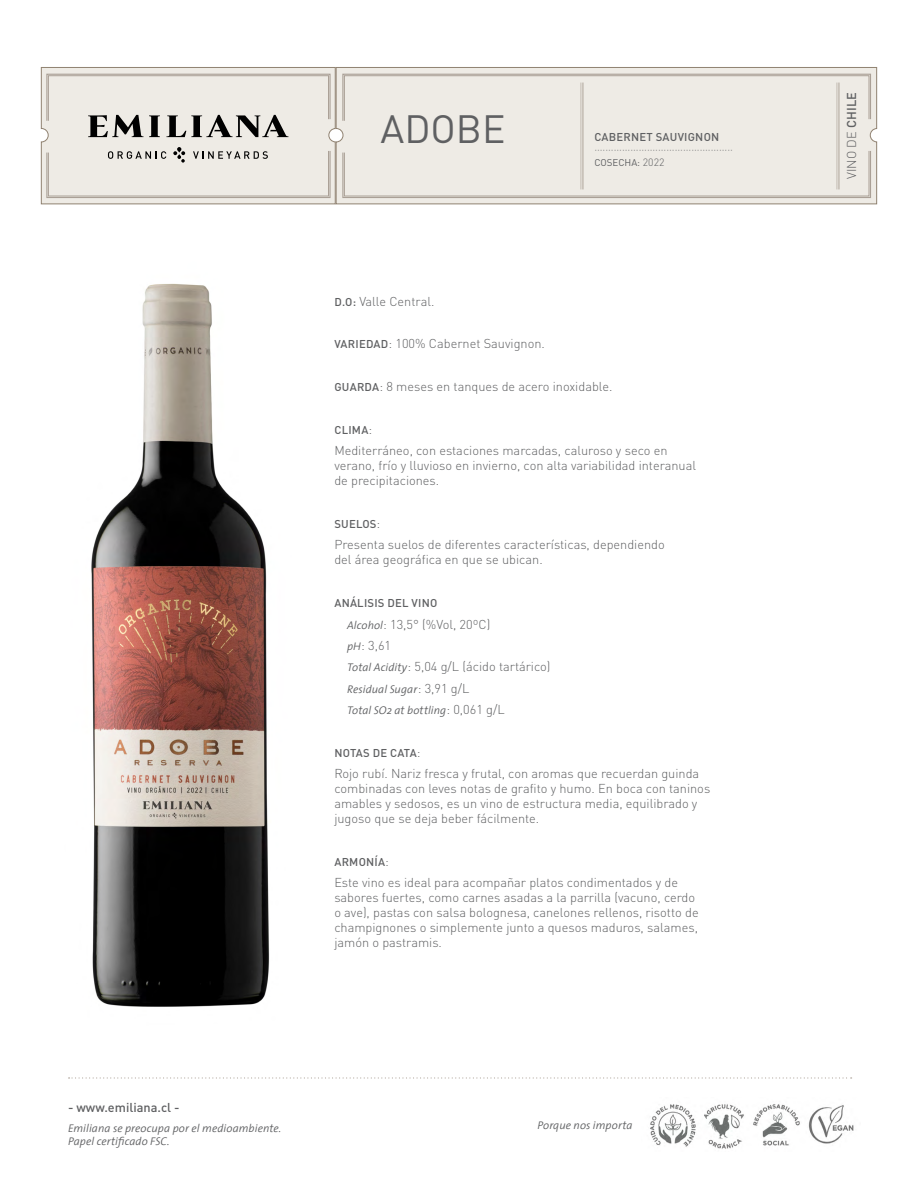
<style>
.page{position:relative;width:918px;height:1188px;background:#fff}
.page>*{position:absolute;margin:0;border:0;box-sizing:border-box;transform-origin:0 0}
.t1{font:39px "DIN Pro";color:#5f6062}
.t2{font:300 12.75px/15px "DIN Pro";color:#5f6062}
.t3{font:500 12.75px "DIN Pro";color:#5f6062}
.t4{font:italic 300 11.25px/13.5px "The Sans";letter-spacing:.005em;color:#5f6062}
.t5{font:500 11.25px "DIN Pro";letter-spacing:.02em;color:#5f6062}
.t6{font:300 10.5px "DIN Pro";color:#5f6062}
.t7{font:9.75px "DIN Pro";color:#5f6062}
.s1{font-weight:300;font-size:10.5px}
.s2{font-weight:500;font-size:11.25px}
.s3{font-weight:300;font-size:12.75px}
.s4{font-family:"The Sans";font-style:italic;font-size:11.25px}
.s5{font-family:"DIN Pro";font-style:normal;font-size:12.75px}
.s6{font-weight:500}
</style>
<div class="page">
<img style="left:91px;top:283px;width:179px;height:724px">
<div style="left:336px;top:67px;width:541px;height:137px;background:#eeebe5"></div>
<svg style="left:342px;top:73px;width:530px;height:49px;background:#eae6e0"></svg>
<svg style="left:342px;top:150px;width:530px;height:49px;background:#eae6e0"></svg>
<svg style="left:41px;top:67px;width:295px;height:137px;background:#dddad4"></svg>
<svg style="left:69px;top:1077px;width:783px;height:2px"></svg>
<img style="left:650px;top:1104px;width:204px;height:45px">
<hr style="left:838px;top:83px;width:2px;height:106px;background:#c3bbb2">
<hr style="left:837px;top:83px;width:1px;height:106px;background:#c3bbb2">
<hr style="left:582px;top:83px;width:2px;height:106px;background:#c3bbb2">
<hr style="left:581px;top:83px;width:1px;height:106px;background:#c3bbb2">
<h1 class="t1" style="left:381px;top:98px;width:126px">ADOBE</h1>
<p class="t5" style="left:594px;top:128px;width:126px">CABERNET SAUVIGNON</p>
<p class="t6" style="left:594px;top:141px;width:140px">··················································</p>
<p class="t7" style="left:594px;top:155px;width:72px">COSECHA: <span class="s1">2022</span></p>
<p class="t2" style="left:334px;top:292px;width:101px"><span class="s2">D.O:</span> Valle Central.</p>
<p class="t2" style="left:334px;top:335px;width:212px"><span class="s2">VARIEDAD</span>: 100% Cabernet Sauvignon.</p>
<p class="t2" style="left:334px;top:378px;width:280px"><span class="s2">GUARDA</span>: 8 meses en tanques de acero inoxidable.</p>
<p class="t5" style="left:334px;top:421px;width:39px">CLIMA<span class="s3">:</span></p>
<p class="t2" style="left:334px;top:442px;width:363px">Mediterráneo, con estaciones marcadas, caluroso y seco en verano, frío y lluvioso en invierno, con alta variabilidad interanual de precipitaciones.</p>
<p class="t5" style="left:334px;top:515px;width:47px">SUELOS<span class="s3">:</span></p>
<p class="t2" style="left:334px;top:536px;width:332px">Presenta suelos de diferentes características, dependiendo del área geográfica en que se ubican.</p>
<p class="t5" style="left:334px;top:594px;width:104px">ANÁLISIS DEL VINO</p>
<p class="t2" style="left:347px;top:612px;width:205px;line-height:21.5px"><span class="s4">Alcohol</span>: 13,5° (%Vol, 20ºC)<br><span class="s4">pH</span>: 3,61<br><span class="s4">Total Acidity</span>: 5,04 g/L (ácido tartárico)</p>
<p class="t4" style="left:347px;top:678px;width:159px;line-height:21.5px">Residual Sugar<span class="s5">: 3,91 g/L<br></span>Total SO2 at bottling<span class="s5">: 0,061 g/L</span></p>
<p class="t5" style="left:334px;top:744px;width:88px">NOTAS DE CATA<span class="s3">:</span></p>
<p class="t2" style="left:334px;top:765px;width:377px">Rojo rubí. Nariz fresca y frutal, con aromas que recuerdan guinda combinadas con leves notas de grafito y humo. En boca con taninos amables y sedosos, es un vino de estructura media, equilibrado y jugoso que se deja beber fácilmente.</p>
<p class="t5" style="left:334px;top:853px;width:56px">ARMONÍA<span class="s3">:</span></p>
<p class="t2" style="left:334px;top:874px;width:366px">Este vino es ideal para acompañar platos condimentados y de sabores fuertes, como carnes asadas a la parrilla (vacuno, cerdo o ave), pastas con salsa bolognesa, canelones rellenos, risotto de champignones o simplemente junto a quesos maduros, salames, jamón o pastramis.</p>
<p class="t3" style="left:68px;top:1097px;width:113px">- www.emiliana.cl -</p>
<p class="t4" style="left:68px;top:1121px;width:215px">Emiliana se preocupa por el medioambiente.<br>Papel certificado FSC.</p>
<p class="t4" style="left:538px;top:1118px;width:96px">Porque nos importa</p>
<p class="t2" style="left:843px;top:179px;width:88px;rotate:-90deg">VINO DE <span class="s6">CHILE</span></p>
</div>
